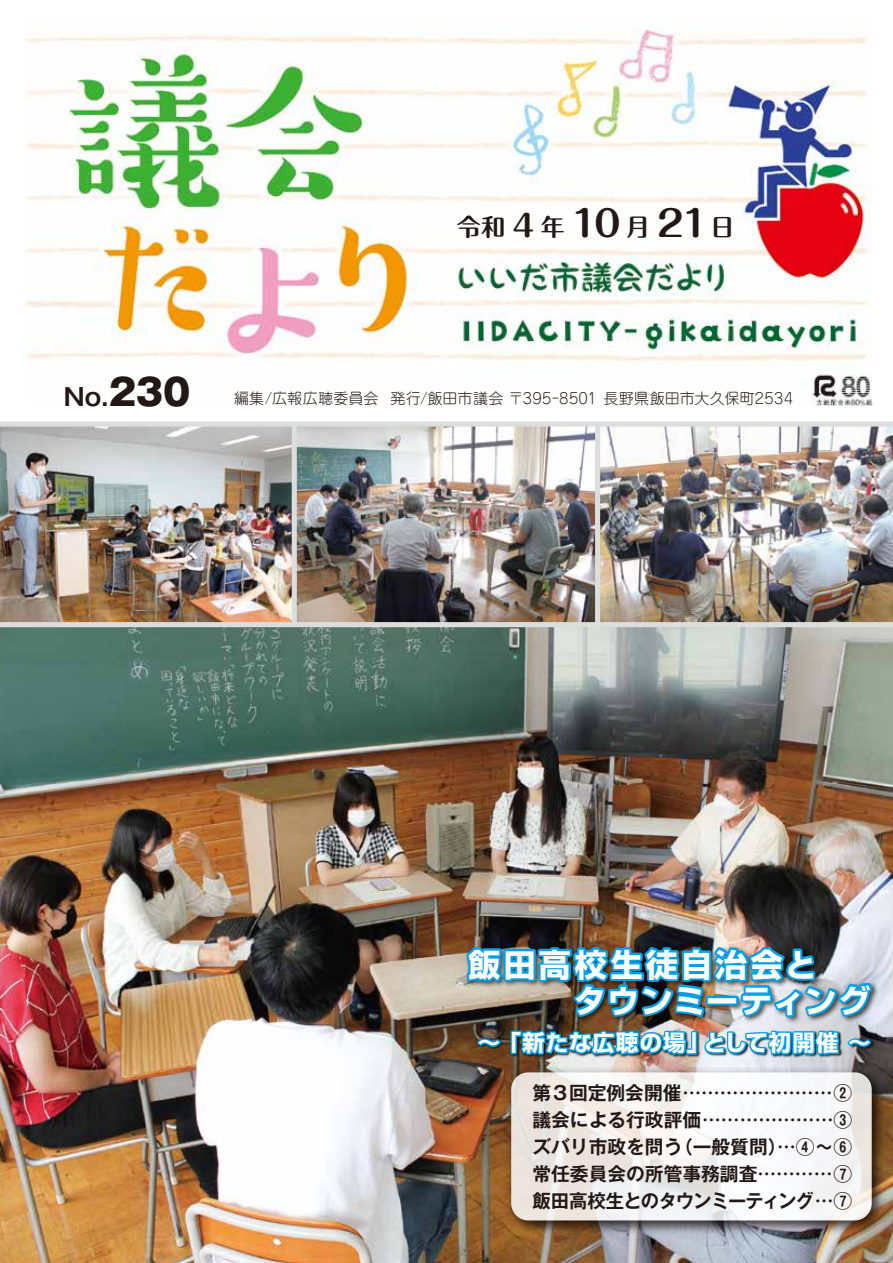
<style>
.page{position:relative;width:893px;height:1263px;background:#fff}
.page>*{position:absolute;margin:0;border:0;box-sizing:border-box;transform-origin:0 0}
.t1{font:700 31.95px/36px "Shin Go Pr 5";letter-spacing:.085em;color:#fff}
.t2{font:700 24px "Maru Fo Pro";color:#221815}
.t3{font:700 24px "Gothic MB101 Pr 5 De";color:#221815}
.t4{font:700 22.35px "Shin Go Pr 5";letter-spacing:.05em;color:#fff}
.t5{font:700 18.75px/27px "Gothic MB101 Pr 5 De";color:#221815;text-align:justify}
.t6{font:300 15px "Jun 101 Pro";letter-spacing:.015em;color:#221815}
.s1{font-size:30px}
.s2{font-size:36px}
.s3{font-family:"Gothic MB101 Pr 5";font-weight:800;font-size:36px}
</style>
<div class="page">
<img style="left:25px;top:29px;width:847px;height:376px">
<img style="left:600px;top:427px;width:293px;height:195px">
<img style="left:0;top:627px;width:893px;height:636px">
<img style="left:297px;top:427px;width:298px;height:195px">
<img style="left:0;top:427px;width:292px;height:195px">
<img style="left:502px;top:1063px;width:389px;height:176px">
<svg style="left:511px;top:1072px;width:361px;height:148px;fill:#f6f5f5"></svg>
<img style="left:875px;top:942px;width:10px;height:91px">
<img style="left:461px;top:906px;width:414px;height:157px">
<div style="left:0;top:622px;width:893px;height:5px;background:#dcdddd"></div>
<div style="left:0;top:421px;width:893px;height:6px;background:#dcdddd"></div>
<div style="left:292px;top:424px;width:5px;height:199px;background:#dcdddd"></div>
<div style="left:595px;top:424px;width:5px;height:199px;background:#dcdddd"></div>
<p class="t2" style="left:457px;top:208px;width:279px">令和<span class="s1">4</span>年<span class="s2">10</span>月<span class="s2">21</span>日</p>
<p class="t3" style="left:64px;top:377px;width:128px">No.<span class="s3">230</span></p>
<p class="t6" style="left:234px;top:387px;width:561px">編集/広報広聴委員会 発行/飯田市議会 〒395-8501 長野県飯田市大久保町2534</p>
<h1 class="t1" style="left:468px;top:944px;width:404px">飯田高校生徒自治会と<br>　　　タウンミーティング</h1>
<p class="t4" style="left:478px;top:1025px;width:394px">～「新たな広聴の場」として初開催 ～</p>
<p class="t5" style="left:532px;top:1077px;width:321px">第３回定例会開催……………………②議会による行政評価…………………③ズバリ市政を問う（一般質問）…④～⑥常任委員会の所管事務調査…………⑦飯田高校生とのタウンミーティング…⑦</p>
</div>
